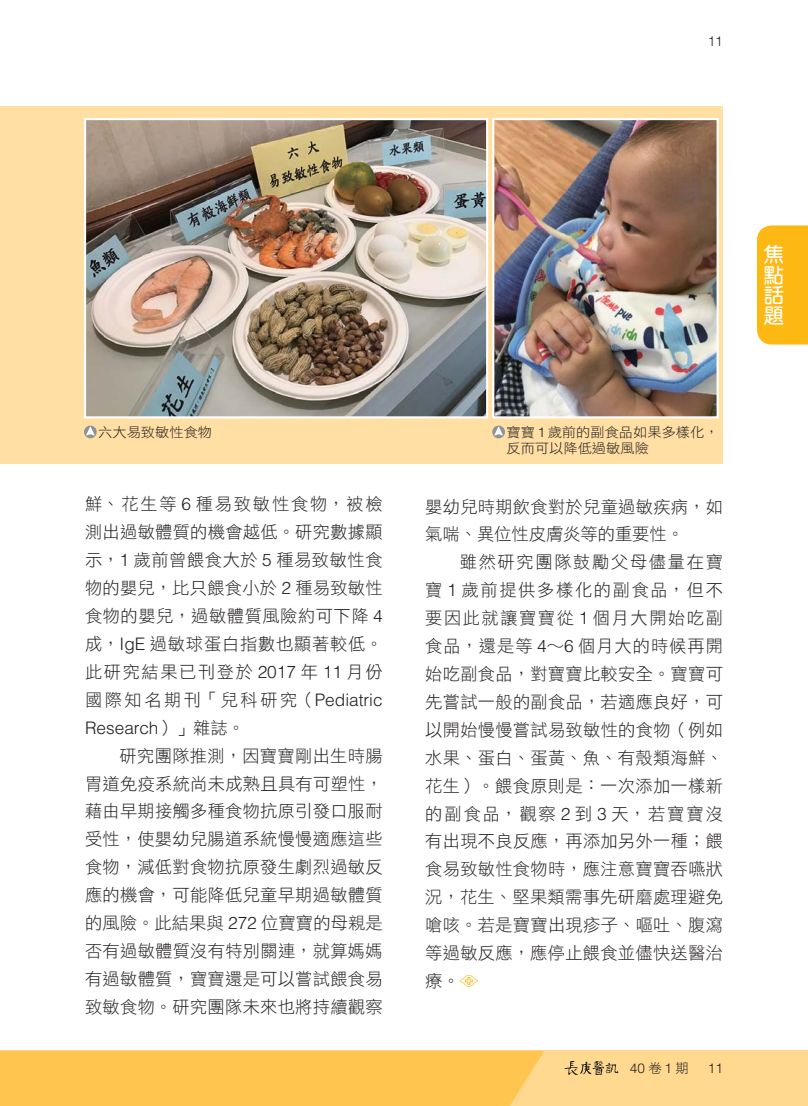
<style>
.page{position:relative;width:808px;height:1106px;background:#fff}
.page>*{position:absolute;margin:0;border:0;box-sizing:border-box;transform-origin:0 0}
.t1{font:700 20.25px/20.2px "Yen Round";color:#fff;text-align:justify}
.t2{font:17.25px/27.9px "DF Hei Std W3 E Ten B5 H";letter-spacing:.015em;color:#231f20;text-align:justify}
.t3{font:300 17.25px "Helvetica LT Std";color:#231f20}
.t4{font:13.5px/16.5px "DF Hei Std W3 E Ten B5 H";color:#231f20;scale:1.05 1}
.t5{font:300 13.5px "Helvetica LT Std";color:#231f20}
.s1{font-family:"Helvetica LT Std";font-weight:300}
.s2{font-family:"DF Hei Std W3 E Ten B5 H";font-weight:400}
</style>
<div class="page">
<div style="left:0;top:106px;width:723px;height:357px;background:#ffdfa4"></div>
<div style="left:0;top:1050px;width:808px;height:55px;background:#ffd98f"></div>
<div style="left:0;top:1050px;width:544px;height:55px;background:#ffc54e"></div>
<div style="left:757px;top:225px;width:51px;height:119px;background:#fdb813"></div>
<svg style="left:460px;top:975px;width:18px;height:11px"></svg>
<img style="left:87px;top:121px;width:398px;height:294px">
<div style="left:84px;top:118px;width:404px;height:300px;border:2px solid #fff"></div>
<svg style="left:84px;top:425px;width:13px;height:13px"></svg>
<svg style="left:86px;top:426px;width:9px;height:9px"></svg>
<svg style="left:492px;top:425px;width:13px;height:13px"></svg>
<svg style="left:494px;top:426px;width:9px;height:9px"></svg>
<img style="left:495px;top:121px;width:221px;height:294px">
<div style="left:492px;top:118px;width:227px;height:300px;border:2px solid #fff"></div>
<svg style="left:564px;top:1061px;width:54px;height:14px"></svg>
<p class="t5" style="left:708px;top:37px;width:17px">11</p>
<p class="t4" style="left:98px;top:425px;width:110px">六大易致敏性食物</p>
<p class="t4" style="left:506px;top:425px;width:204px">寶寶 <span class="s1">1</span> 歲前的副食品如果多樣化，反而可以降低過敏風險</p>
<p class="t2" style="left:85px;top:492px;width:299px">鮮、花生等 <span class="s1">6</span> 種易致敏性食物，被檢測出過敏體質的機會越低。研究數據顯示，<span class="s1">1</span> 歲前曾餵食大於 <span class="s1">5</span> 種易致敏性食物的嬰兒，比只餵食小於 <span class="s1">2</span> 種易致敏性食物的嬰兒，過敏體質風險約可下降 <span class="s1">4</span>成，<span class="s1">IgE</span> 過敏球蛋白指數也顯著較低。此研究結果已刊登於 <span class="s1">2017</span> 年 <span class="s1">11</span> 月份國際知名期刊「兒科研究（<span class="s1">Pediatric</span></p>
<p class="t3" style="left:85px;top:721px;width:161px">Research<span class="s2">）」雜誌。</span></p>
<p class="t2" style="left:85px;top:743px;width:299px;text-indent:35px">研究團隊推測，因寶寶剛出生時腸胃道免疫系統尚未成熟且具有可塑性，藉由早期接觸多種食物抗原引發口服耐受性，使嬰幼兒腸道系統慢慢適應這些食物，減低對食物抗原發生劇烈過敏反應的機會，可能降低兒童早期過敏體質的風險。此結果與 <span class="s1">272</span> 位寶寶的母親是否有過敏體質沒有特別關連，就算媽媽有過敏體質，寶寶還是可以嘗試餵食易致敏食物。研究團隊未來也將持續觀察</p>
<p class="t2" style="left:425px;top:494px;width:299px">嬰幼兒時期飲食對於兒童過敏疾病，如氣喘、異位性皮膚炎等的重要性。</p>
<p class="t2" style="left:425px;top:550px;width:299px;text-indent:34px">雖然研究團隊鼓勵父母儘量在寶寶 <span class="s1">1</span> 歲前提供多樣化的副食品，但不要因此就讓寶寶從 <span class="s1">1</span> 個月大開始吃副食品，還是等 <span class="s1">4</span>∼<span class="s1">6</span> 個月大的時候再開始吃副食品，對寶寶比較安全。寶寶可先嘗試一般的副食品，若適應良好，可以開始慢慢嘗試易致敏性的食物（例如水果、蛋白、蛋黃、魚、有殼類海鮮、花生）。餵食原則是：一次添加一樣新的副食品，觀察 <span class="s1">2</span> 到 <span class="s1">3</span> 天，若寶寶沒有出現不良反應，再添加另外一種；餵食易致敏性食物時，應注意寶寶吞嚥狀況，花生、堅果類需事先研磨處理避免嗆咳。若是寶寶出現疹子、嘔吐、腹瀉等過敏反應，應停止餵食並儘快送醫治療。</p>
<p class="t5" style="left:630px;top:1063px;width:60px">40<span class="s2">卷</span>1<span class="s2">期</span></p>
<p class="t5" style="left:708px;top:1063px;width:17px">11</p>
<p class="t1" style="left:764px;top:244px;width:21px">焦點話題</p>
</div>
